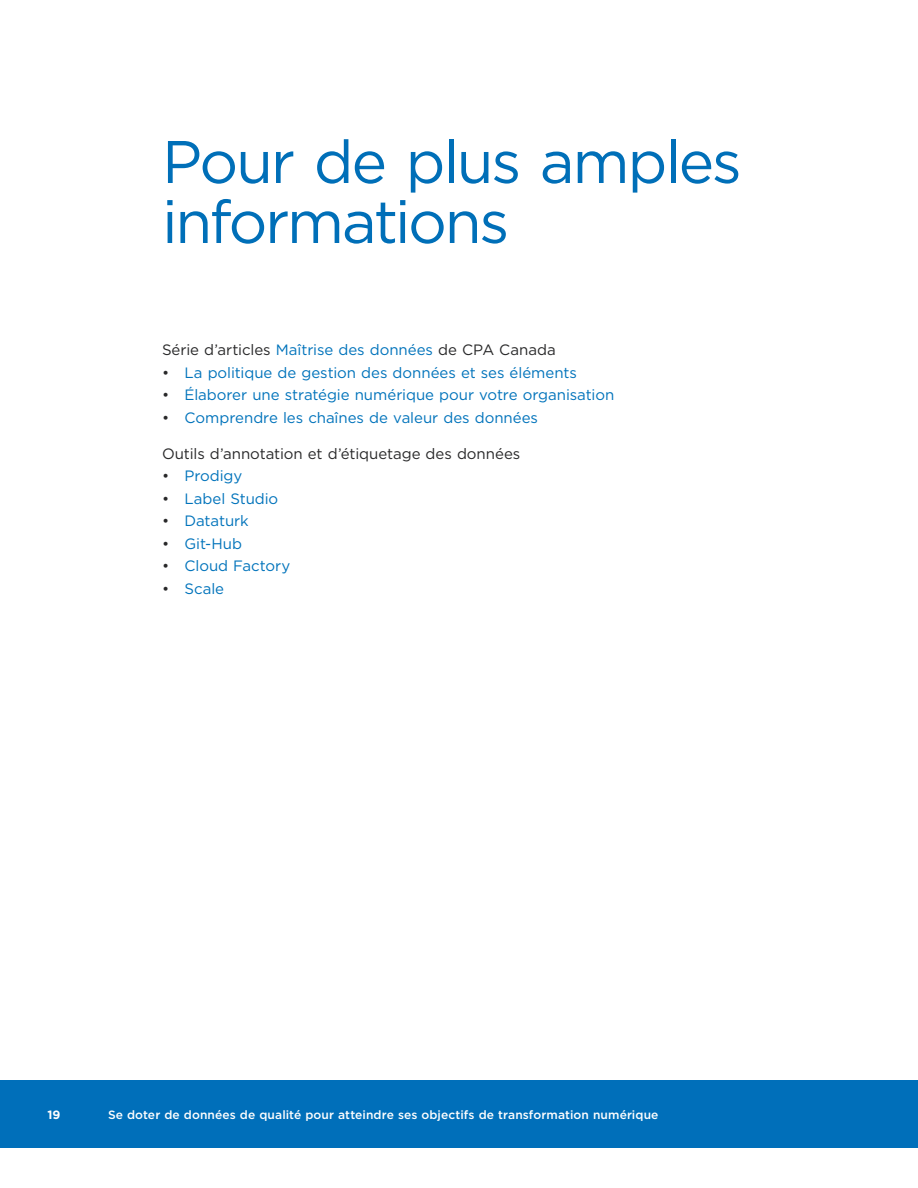
<style>
.page{position:relative;width:918px;height:1188px;background:#fff}
.page>*{position:absolute;margin:0;border:0;box-sizing:border-box;transform-origin:0 0}
.t1{font:60px/60px "Gotham";letter-spacing:-.04em;color:#006fb8}
.t2{font:15px "Gotham";letter-spacing:-.005em;color:#0073bb}
.t3{font:15px "Gotham";letter-spacing:-.005em;color:#282829}
.t4{font:500 12px "Gotham";letter-spacing:.01em;color:#fefefe}
.t5{font:700 12px "Gotham";color:#fefefe}
.s1{color:#0073bb}
.s2{color:#282829}
</style>
<div class="page">
<div style="left:0;top:1080px;width:918px;height:68px;background:#006fba"></div>
<h2 class="t1" style="left:162px;top:131px;width:581px">Pour de plus amples informations</h2>
<p class="t3" style="left:162px;top:341px;width:395px">Série d’articles <span class="s1">Maîtrise des données</span> de CPA Canada</p>
<p class="t2" style="left:162px;top:364px;width:417px"><span class="s2">●</span> La politique de gestion des données et ses éléments</p>
<p class="t2" style="left:162px;top:386px;width:454px"><span class="s2">●</span> Élaborer une stratégie numérique pour votre organisation</p>
<p class="t2" style="left:162px;top:409px;width:378px"><span class="s2">●</span> Comprendre les chaînes de valeur des données</p>
<p class="t3" style="left:162px;top:445px;width:360px">Outils d’annotation et d’étiquetage des données</p>
<p class="t2" style="left:162px;top:467px;width:82px"><span class="s2">●</span> Prodigy</p>
<p class="t2" style="left:162px;top:490px;width:118px"><span class="s2">●</span> Label Studio</p>
<p class="t2" style="left:162px;top:512px;width:88px"><span class="s2">●</span> Dataturk</p>
<p class="t2" style="left:162px;top:535px;width:82px"><span class="s2">●</span> Git-Hub</p>
<p class="t2" style="left:162px;top:557px;width:130px"><span class="s2">●</span> Cloud Factory</p>
<p class="t2" style="left:162px;top:580px;width:64px"><span class="s2">●</span> Scale</p>
<p class="t5" style="left:47px;top:1107px;width:15px">19</p>
<p class="t4" style="left:108px;top:1107px;width:552px">Se doter de données de qualité pour atteindre ses objectifs de transformation numérique</p>
</div>
